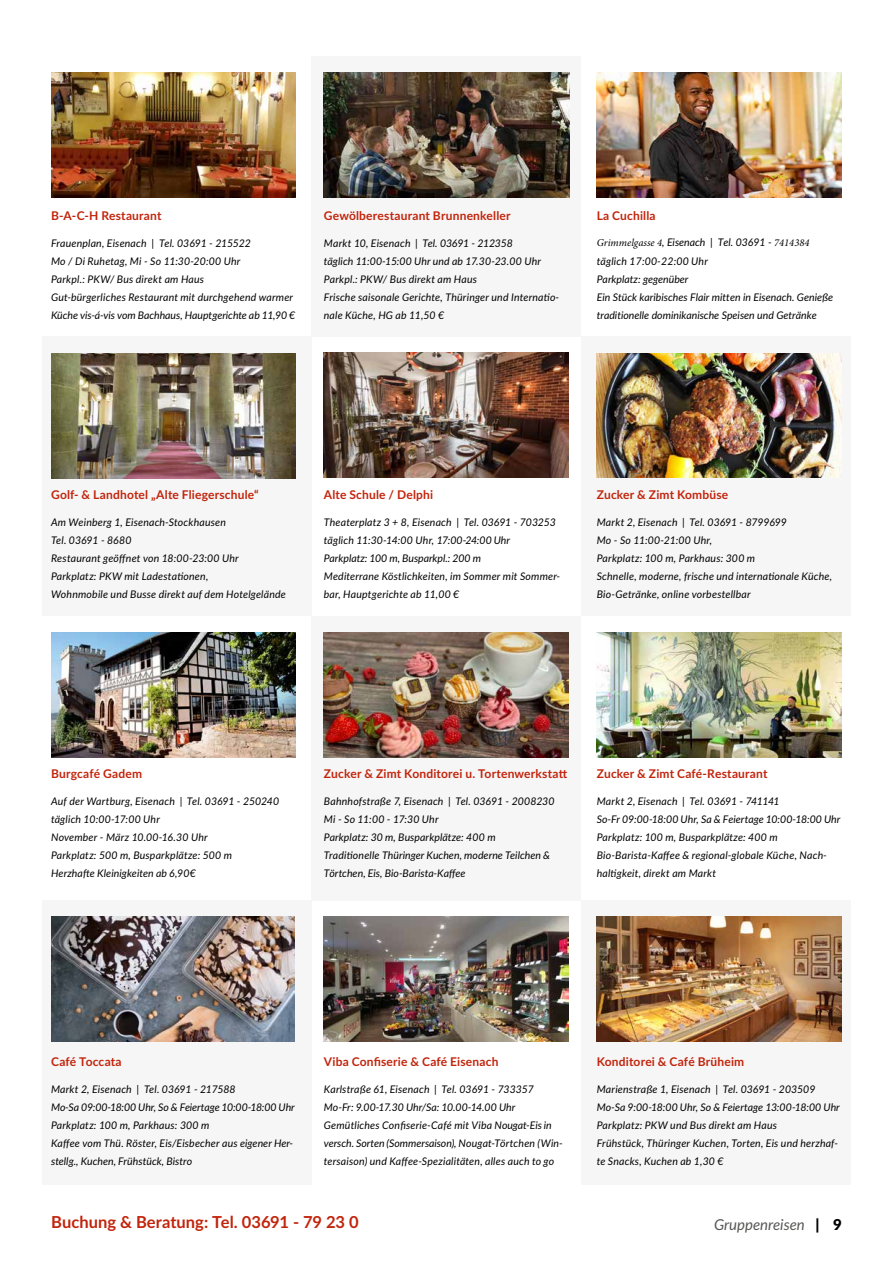
<style>
.page{position:relative;width:893px;height:1263px;background:#fff}
.page>*{position:absolute;margin:0;border:0;box-sizing:border-box;transform-origin:0 0}
.t1{font:700 16.5px "Lato";color:#c2240c}
.t2{font:italic 15px "Lato";color:#575756}
.t3{font:700 12px "Lato";letter-spacing:.015em;color:#c2240c}
.t4{font:italic 10.5px/18px "Lato";letter-spacing:.015em;color:#000}
.t5{font:italic 10.5px "Minion Pro";color:#000}
.s1{font-family:"Lato"}
.s2{font-weight:900;font-style:normal;color:#000}
</style>
<div class="page">
<img style="left:597px;top:73px;width:245px;height:124px">
<div style="left:43px;top:337px;width:269px;height:279px;background:#f6f6f6"></div>
<div style="left:581px;top:337px;width:269px;height:279px;background:#f6f6f6"></div>
<div style="left:312px;top:56px;width:269px;height:281px;background:#f6f6f6"></div>
<div style="left:312px;top:616px;width:269px;height:285px;background:#f6f6f6"></div>
<div style="left:581px;top:901px;width:269px;height:284px;background:#f6f6f6"></div>
<div style="left:43px;top:901px;width:269px;height:284px;background:#f6f6f6"></div>
<img style="left:597px;top:917px;width:245px;height:125px">
<img style="left:51px;top:73px;width:244px;height:124px">
<img style="left:324px;top:73px;width:245px;height:124px">
<img style="left:51px;top:353px;width:244px;height:125px">
<img style="left:324px;top:353px;width:245px;height:125px">
<img style="left:597px;top:353px;width:245px;height:125px">
<img style="left:324px;top:917px;width:245px;height:125px">
<img style="left:324px;top:632px;width:245px;height:125px">
<img style="left:51px;top:632px;width:244px;height:125px">
<img style="left:597px;top:632px;width:245px;height:125px">
<img style="left:51px;top:917px;width:244px;height:125px">
<p class="t3" style="left:51px;top:207px;width:112px">B-A-C-H Restaurant</p>
<p class="t4" style="left:51px;top:234px;width:246px">Frauenplan, Eisenach | Tel. 03691 - 215522<br>Mo / Di Ruhetag, Mi - So 11:30-20:00 Uhr<br>Parkpl.: PKW/ Bus direkt am Haus<br>Gut-bürgerliches Restaurant mit durchgehend warmer Küche vis-á-vis vom Bachhaus, Hauptgerichte ab 11,90 €</p>
<p class="t3" style="left:324px;top:207px;width:188px">Gewölberestaurant Brunnenkeller</p>
<p class="t4" style="left:324px;top:234px;width:237px">Markt 10, Eisenach | Tel. 03691 - 212358<br>täglich 11:00-15:00 Uhr und ab 17.30-23.00 Uhr Parkpl.: PKW/ Bus direkt am Haus<br>Frische saisonale Gerichte, Thüringer und Internatio&shy;nale Küche, HG ab 11,50 €</p>
<p class="t3" style="left:597px;top:207px;width:60px">La Cuchilla</p>
<p class="t5" style="left:597px;top:236px;width:214px">Grimmelgasse 4<span class="s1">, Eisenach | Tel. 03691 -</span> 7414384</p>
<p class="t4" style="left:597px;top:252px;width:238px">täglich 17:00-22:00 Uhr<br>Parkplatz: gegenüber<br>Ein Stück karibisches Flair mitten in Eisenach. Genieße traditionelle dominikanische Speisen und Getränke</p>
<p class="t3" style="left:51px;top:486px;width:209px">Golf- &amp; Landhotel „Alte Fliegerschule“</p>
<p class="t4" style="left:51px;top:513px;width:236px">Am Weinberg 1, Eisenach-Stockhausen<br>Tel. 03691 - 8680<br>Restaurant geöffnet von 18:00-23:00 Uhr Parkplatz: PKW mit Ladestationen,<br>Wohnmobile und Busse direkt auf dem Hotelgelände</p>
<p class="t3" style="left:324px;top:486px;width:111px">Alte Schule / Delphi</p>
<p class="t4" style="left:324px;top:513px;width:238px">Theaterplatz 3 + 8, Eisenach | Tel. 03691 - 703253 täglich 11:30-14:00 Uhr, 17:00-24:00 Uhr<br>Parkplatz: 100 m, Busparkpl.: 200 m<br>Mediterrane Köstlichkeiten, im Sommer mit Sommer&shy;bar, Hauptgerichte ab 11,00 €</p>
<p class="t3" style="left:597px;top:486px;width:133px">Zucker &amp; Zimt Kombüse</p>
<p class="t4" style="left:597px;top:513px;width:237px">Markt 2, Eisenach | Tel. 03691 - 8799699<br>Mo - So 11:00-21:00 Uhr,<br>Parkplatz: 100 m, Parkhaus: 300 m<br>Schnelle, moderne, frische und internationale Küche, Bio-Getränke, online vorbestellbar</p>
<p class="t3" style="left:51px;top:765px;width:93px">Burgcafé Gadem</p>
<p class="t4" style="left:51px;top:792px;width:230px">Auf der Wartburg, Eisenach | Tel. 03691 - 250240 täglich 10:00-17:00 Uhr<br>November - März 10.00-16.30 Uhr<br>Parkplatz: 500 m, Busparkplätze: 500 m<br>Herzhafte Kleinigkeiten ab 6,90€</p>
<p class="t3" style="left:324px;top:765px;width:245px">Zucker &amp; Zimt Konditorei u. Tortenwerkstatt</p>
<p class="t4" style="left:324px;top:792px;width:232px">Bahnhofstraße 7, Eisenach | Tel. 03691 - 2008230<br>Mi - So 11:00 - 17:30 Uhr<br>Parkplatz: 30 m, Busparkplätze: 400 m<br>Traditionelle Thüringer Kuchen, moderne Teilchen &amp; Törtchen, Eis, Bio-Barista-Kaffee</p>
<p class="t3" style="left:597px;top:765px;width:172px">Zucker &amp; Zimt Café-Restaurant</p>
<p class="t4" style="left:597px;top:792px;width:245px">Markt 2, Eisenach | Tel. 03691 - 741141<br>So-Fr 09:00-18:00 Uhr, Sa &amp; Feiertage 10:00-18:00 Uhr Parkplatz: 100 m, Busparkplätze: 400 m Bio-Barista-Kaffee &amp; regional-globale Küche, Nach&shy;haltigkeit, direkt am Markt</p>
<p class="t3" style="left:51px;top:1053px;width:72px">Café Toccata</p>
<p class="t4" style="left:51px;top:1080px;width:245px">Markt 2, Eisenach | Tel. 03691 - 217588<br>Mo-Sa 09:00-18:00 Uhr, So &amp; Feiertage 10:00-18:00 Uhr Parkplatz: 100 m, Parkhaus: 300 m<br>Kaffee vom Thü. Röster, Eis/Eisbecher aus eigener Her&shy;stellg., Kuchen, Frühstück, Bistro</p>
<p class="t3" style="left:324px;top:1053px;width:176px">Viba Confiserie &amp; Café Eisenach</p>
<p class="t4" style="left:324px;top:1080px;width:241px">Karlstraße 61, Eisenach | Tel. 03691 - 733357<br>Mo-Fr: 9.00-17.30 Uhr/Sa: 10.00-14.00 Uhr Gemütliches Confiserie-Café mit Viba Nougat-Eis in versch. Sorten (Sommersaison), Nougat-Törtchen (Win&shy;tersaison) und Kaffee-Spezialitäten, alles auch to go</p>
<h1 class="t1" style="left:51px;top:1210px;width:309px">Buchung &amp; Beratung: Tel. 03691 - 79 23 0</h1>
<p class="t3" style="left:597px;top:1053px;width:149px">Konditorei &amp; Café Brüheim</p>
<p class="t4" style="left:597px;top:1080px;width:245px">Marienstraße 1, Eisenach | Tel. 03691 - 203509<br>Mo-Sa 9:00-18:00 Uhr, So &amp; Feiertage 13:00-18:00 Uhr Parkplatz: PKW und Bus direkt am Haus<br>Frühstück, Thüringer Kuchen, Torten, Eis und herzhaf&shy;te Snacks, Kuchen ab 1,30 €</p>
<h2 class="t2" style="left:714px;top:1214px;width:129px">Gruppenreisen <span class="s2">| 9</span></h2>
</div>
